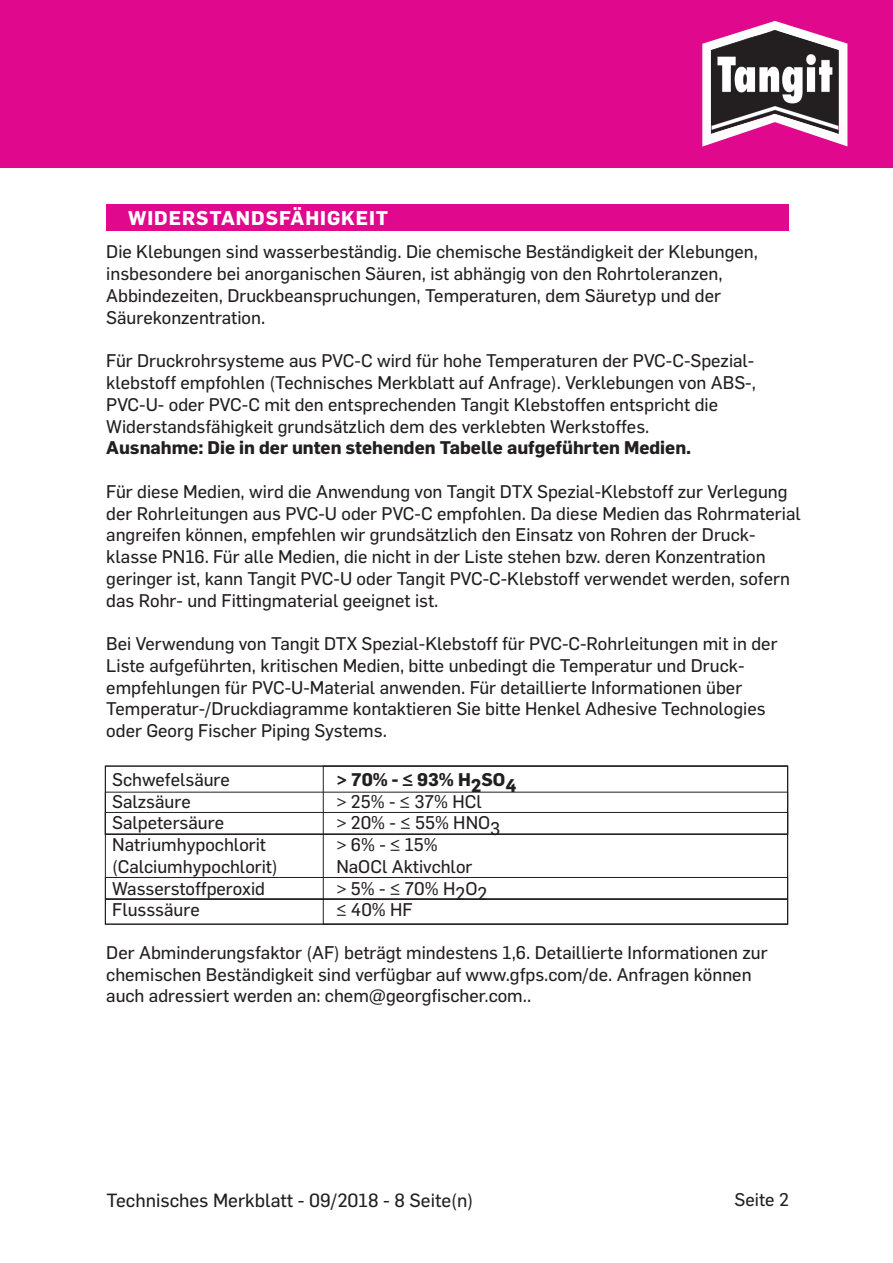
<style>
.page{position:relative;width:893px;height:1263px;background:#fff}
.page>*{position:absolute;margin:0;border:0;box-sizing:border-box;transform-origin:0 0}
.t1{font:700 19.5px "Flama";letter-spacing:.05em;color:#fff}
.t2{font:18.75px "Flama Basic";color:#231f20}
.t3{font:18px/21.8px "Flama Basic";color:#231f20}
.t4{font:700 18px "Flama";color:#231f20}
</style>
<div class="page">
<div style="left:0;top:0;width:893px;height:167px;background:#e0088c"></div>
<svg style="left:702px;top:21px;width:145px;height:126px"></svg>
<img style="left:711px;top:30px;width:128px;height:104px">
<img style="left:712px;top:30px;width:126px;height:103px">
<div style="left:106px;top:205px;width:683px;height:26px;background:#e0088c"></div>
<div style="left:105px;top:877px;width:683px;height:22px;border:1px solid #231f20"></div>
<div style="left:105px;top:899px;width:683px;height:25px;border:1px solid #231f20"></div>
<div style="left:105px;top:812px;width:683px;height:23px;border:1px solid #231f20"></div>
<div style="left:323px;top:766px;width:465px;height:158px;border:1px solid #231f20"></div>
<p class="t1" style="left:128px;top:211px;width:262px">WIDERSTANDSFÄHIGKEIT</p>
<p class="t3" style="left:106px;top:243px;width:653px">Die Klebungen sind wasserbeständig. Die chemische Beständigkeit der Klebungen, insbesondere bei anorganischen Säuren, ist abhängig von den Rohrtoleranzen, Abbindezeiten, Druckbeanspruchungen, Temperaturen, dem Säuretyp und der Säurekonzentration.</p>
<p class="t3" style="left:106px;top:351px;width:651px">Für Druckrohrsysteme aus PVC-C wird für hohe Temperaturen der PVC-C-Spezial&shy;klebstoff empfohlen (Technisches Merkblatt auf Anfrage). Verklebungen von ABS-, PVC-U- oder PVC-C mit den entsprechenden Tangit Klebstoffen entspricht die Widerstandsfähigkeit grundsätzlich dem des verklebten Werkstoffes.</p>
<p class="t4" style="left:106px;top:441px;width:586px">Ausnahme: Die in der unten stehenden Tabelle aufgeführten Medien.</p>
<p class="t3" style="left:106px;top:482px;width:696px">Für diese Medien, wird die Anwendung von Tangit DTX Spezial-Klebstoff zur Verlegung der Rohrleitungen aus PVC-U oder PVC-C empfohlen. Da diese Medien das Rohrmaterial angreifen können, empfehlen wir grundsätzlich den Einsatz von Rohren der Druck&shy;klasse PN16. Für alle Medien, die nicht in der Liste stehen bzw. deren Konzentration geringer ist, kann Tangit PVC-U oder Tangit PVC-C-Klebstoff verwendet werden, sofern das Rohr- und Fittingmaterial geeignet ist.</p>
<p class="t3" style="left:106px;top:634px;width:673px">Bei Verwendung von Tangit DTX Spezial-Klebstoff für PVC-C-Rohrleitungen mit in der Liste aufgeführten, kritischen Medien, bitte unbedingt die Temperatur und Druck&shy;empfehlungen für PVC-U-Material anwenden. Für detaillierte Informationen über Temperatur-/Druckdiagramme kontaktieren Sie bitte Henkel Adhesive Technologies oder Georg Fischer Piping Systems.</p>
<p class="t3" style="left:112px;top:770px;width:119px">Schwefelsäure</p>
<p class="t4" style="left:336px;top:773px;width:181px">&gt; 70% - ≤ 93% H2SO4</p>
<p class="t3" style="left:112px;top:792px;width:80px">Salzsäure</p>
<p class="t3" style="left:336px;top:792px;width:147px">&gt; 25% - ≤ 37% HCl</p>
<p class="t3" style="left:112px;top:813px;width:113px">Salpetersäure</p>
<p class="t3" style="left:336px;top:813px;width:165px">&gt; 20% - ≤ 55% HNO3</p>
<p class="t3" style="left:112px;top:835px;width:155px">Natriumhypochlorit</p>
<p class="t3" style="left:336px;top:835px;width:103px">&gt;6%-≤15%</p>
<p class="t3" style="left:112px;top:857px;width:167px">(Calciumhypochlorit)</p>
<p class="t3" style="left:336px;top:857px;width:138px">NaOCl Aktivchlor</p>
<p class="t3" style="left:112px;top:879px;width:154px">Wasserstoffperoxid</p>
<p class="t3" style="left:336px;top:879px;width:152px">&gt; 5% - ≤ 70% H2O2</p>
<p class="t3" style="left:112px;top:900px;width:89px">Flusssäure</p>
<p class="t3" style="left:336px;top:900px;width:78px">≤ 40% HF</p>
<p class="t3" style="left:106px;top:943px;width:663px">Der Abminderungsfaktor (AF) beträgt mindestens 1,6. Detaillierte Informationen zur chemischen Beständigkeit sind verfügbar auf www.gfps.com/de. Anfragen können auch adressiert werden an: chem@georgfischer.com..</p>
<p class="t2" style="left:107px;top:1193px;width:368px">Technisches Merkblatt - 09/2018 - 8 Seite(n)</p>
<p class="t3" style="left:735px;top:1190px;width:56px">Seite 2</p>
</div>
